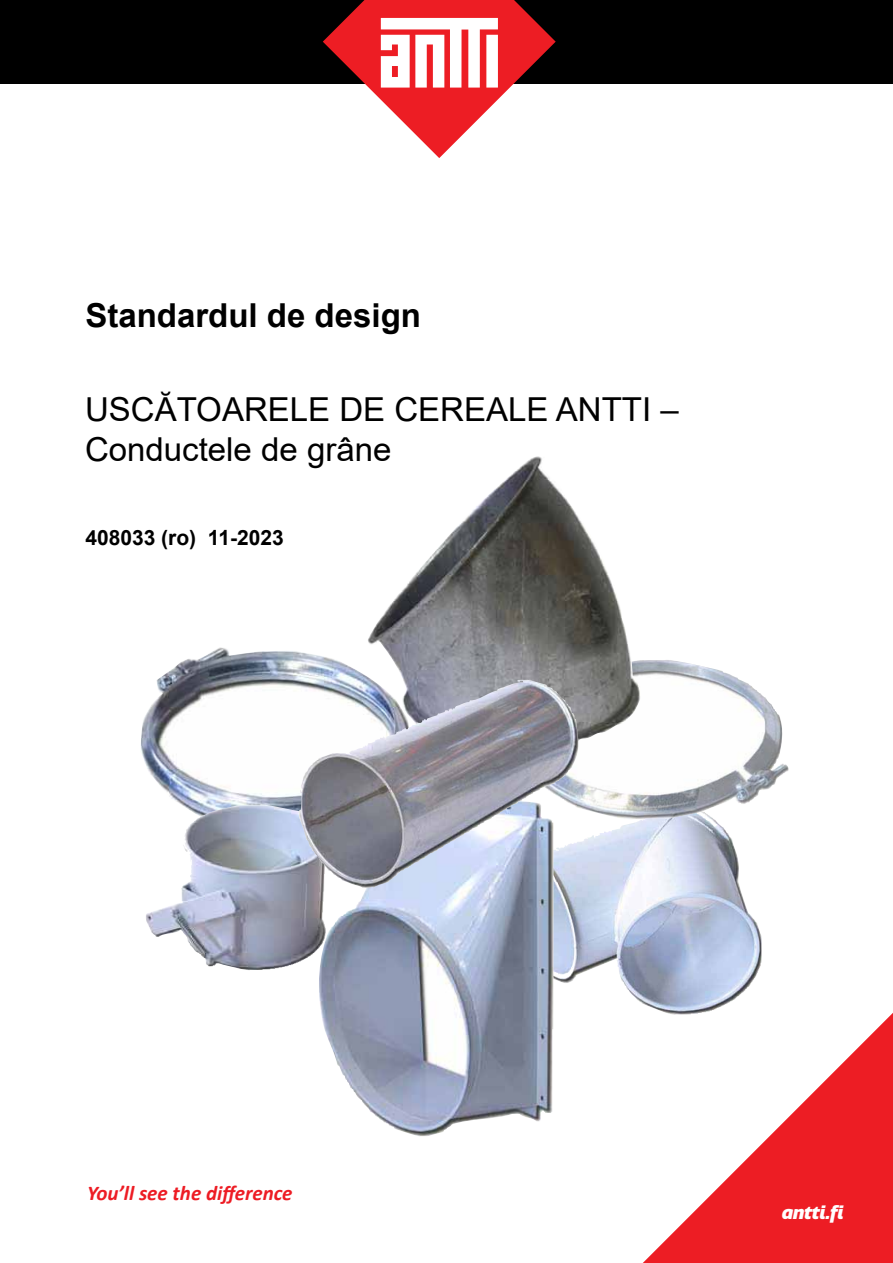
<style>
.page{position:relative;width:893px;height:1263px;background:#fff}
.page>*{position:absolute;margin:0;border:0;box-sizing:border-box;transform-origin:0 0}
.t1{font:33px/39.6px "Arial";color:#000}
.t2{font:700 33px "Arial";color:#000}
.t3{font:italic 700 21px "Calibri";color:#ed1c24}
.t4{font:700 21px "Arial";color:#000}
.t5{font:italic 900 18px "Quatro";letter-spacing:-.01em;color:#fff}
</style>
<div class="page">
<div style="left:0;top:0;width:893px;height:83px;background:#000"></div>
<svg style="left:643px;top:1013px;width:250px;height:250px"></svg>
<svg style="left:323px;top:0;width:233px;height:158px"></svg>
<svg style="left:885px;top:1260px;width:8px;height:3px"></svg>
<img style="left:141px;top:647px;width:226px;height:157px">
<img style="left:553px;top:823px;width:164px;height:151px">
<img style="left:319px;top:823px;width:234px;height:313px">
<img style="left:527px;top:660px;width:262px;height:163px">
<img style="left:146px;top:804px;width:185px;height:168px">
<img style="left:367px;top:456px;width:274px;height:292px">
<img style="left:297px;top:680px;width:230px;height:208px">
<p class="t2" style="left:85px;top:292px;width:337px">Standardul de design</p>
<p class="t1" style="left:85px;top:390px;width:595px">USCĂTOARELE DE CEREALE ANTTI –<br>Conductele de grâne</p>
<p class="t4" style="left:85px;top:522px;width:200px">408033 (ro) 11-2023</p>
<p class="t3" style="left:87px;top:1178px;width:207px">You’ll see the difference</p>
<p class="t5" style="left:782px;top:1201px;width:64px">antti.fi</p>
</div>
